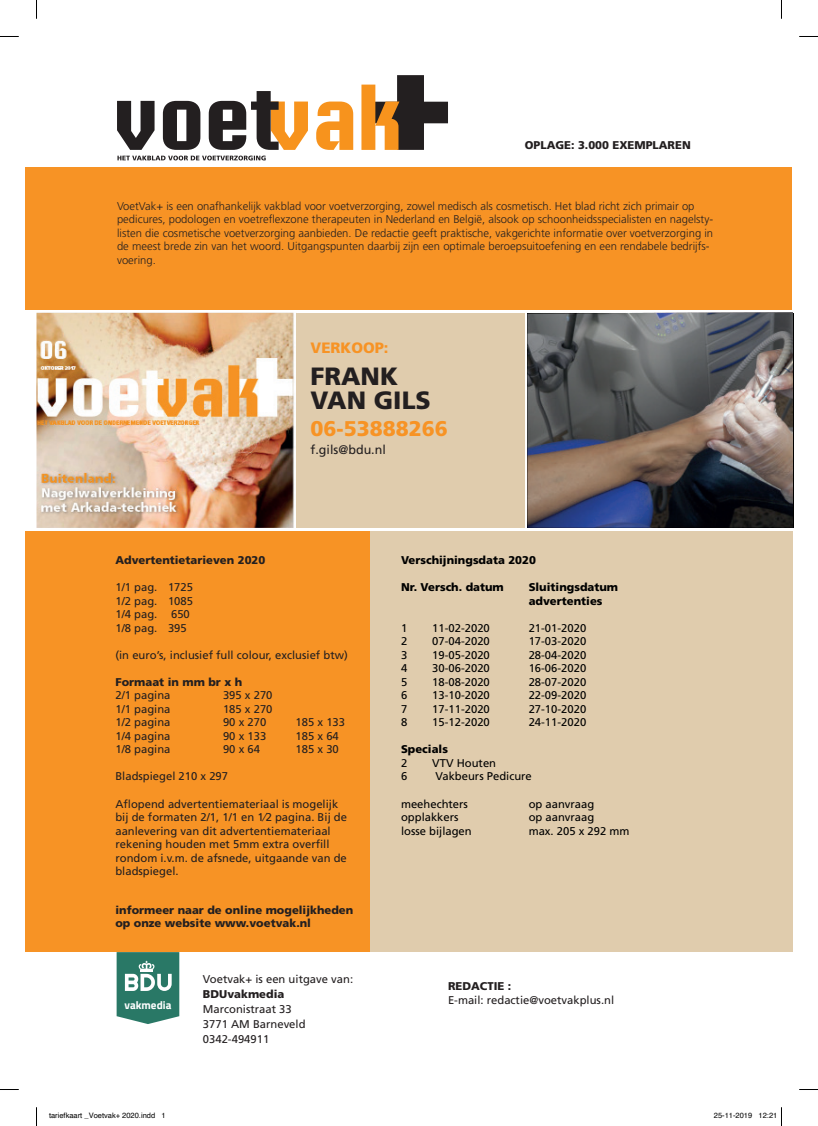
<style>
.page{position:relative;width:818px;height:1126px;background:#fff}
.page>*{position:absolute;margin:0;border:0;box-sizing:border-box;transform-origin:0 0}
.t1{font:900 25px/23.8px "Frutiger LT Std";color:#231f20}
.t2{font:900 21.25px "Frutiger LT Std";color:#f79325}
.t3{font:900 15px "Frutiger LT Std";color:#f79325}
.t4{font:12.5px "Frutiger LT Std";color:#231f20}
.t5{font:11.25px/13.5px "Frutiger LT Std";color:#231f20}
.t6{font:300 11.25px/13.5px "Frutiger LT Std";color:#231f20}
.t7{font:11.25px "Frutiger LT Std";color:#000}
.t8{font:900 11.25px/13.5px "Frutiger LT Std";color:#231f20}
.t9{font:900 11.25px/13.5px "Frutiger LT Std";color:#000}
.t10{font:700 11.12px "Titillium Web";color:#fff}
.t11{font:7.5px "Helvetica";color:#000}
</style>
<div class="page">
<div style="left:26px;top:168px;width:765px;height:142px;background:#f79325"></div>
<div style="left:370px;top:531px;width:421px;height:420px;background:#e0ccad"></div>
<div style="left:26px;top:531px;width:344px;height:420px;background:#f79325"></div>
<svg style="left:116px;top:952px;width:63px;height:71px;background:#4e8f81"></svg>
<div style="left:296px;top:313px;width:228px;height:214px;background:#e0ccad"></div>
<img style="left:36px;top:313px;width:261px;height:215px">
<img style="left:527px;top:313px;width:264px;height:214px">
<svg style="left:117px;top:75px;width:330px;height:85px"></svg>
<svg style="left:0;top:36px;width:19px;height:1px"></svg>
<svg style="left:799px;top:36px;width:18px;height:1px"></svg>
<svg style="left:0;top:1089px;width:19px;height:1px"></svg>
<svg style="left:799px;top:1089px;width:18px;height:1px"></svg>
<svg style="left:36px;top:0;width:1px;height:19px"></svg>
<svg style="left:36px;top:1107px;width:1px;height:18px"></svg>
<p class="t8" style="left:524px;top:138px;width:167px">OPLAGE: 3.000 EXEMPLAREN</p>
<p class="t6" style="left:117px;top:199px;width:597px">VoetVak+ is een onafhankelijk vakblad voor voetverzorging, zowel medisch als cosmetisch. Het blad richt zich primair op pedicures, podologen en voetreflexzone therapeuten in Nederland en België, alsook op schoonheidsspecialisten en nagelsty&shy;listen die cosmetische voetverzorging aanbieden. De redactie geeft praktische, vakgerichte informatie over voetverzorging in de meest brede zin van het woord. Uitgangspunten daarbij zijn een optimale beroepsuitoefening en een rendabele bedrijfs&shy;voering.</p>
<h3 class="t3" style="left:310px;top:338px;width:79px">VERKOOP:</h3>
<h1 class="t1" style="left:310px;top:364px;width:122px">FRANK<br>VAN GILS</h1>
<h2 class="t2" style="left:310px;top:416px;width:139px">06-53888266</h2>
<p class="t4" style="left:310px;top:442px;width:77px">f.gils@bdu.nl</p>
<p class="t8" style="left:115px;top:553px;width:151px">Advertentietarieven 2020</p>
<p class="t5" style="left:115px;top:580px;width:79px">1/1 pag. 1725<br>1/2 pag. 1085<br>1/4 pag. 650<br>1/8 pag. 395</p>
<p class="t5" style="left:115px;top:648px;width:234px">(in euro’s, inclusief full colour, exclusief btw)</p>
<p class="t8" style="left:115px;top:675px;width:128px">Formaat in mm br x h</p>
<p class="t5" style="left:115px;top:688px;width:57px">2/1 pagina</p>
<p class="t5" style="left:223px;top:688px;width:51px">395 x 270</p>
<p class="t5" style="left:115px;top:702px;width:57px">1/1 pagina</p>
<p class="t5" style="left:223px;top:702px;width:51px">185 x 270</p>
<p class="t5" style="left:115px;top:715px;width:57px">1/2 pagina</p>
<p class="t5" style="left:223px;top:715px;width:45px">90 x 270</p>
<p class="t5" style="left:295px;top:715px;width:51px">185 x 133</p>
<p class="t5" style="left:115px;top:729px;width:57px">1/4 pagina</p>
<p class="t5" style="left:223px;top:729px;width:45px">90 x 133</p>
<p class="t5" style="left:295px;top:729px;width:45px">185 x 64</p>
<p class="t5" style="left:115px;top:742px;width:57px">1/8 pagina</p>
<p class="t5" style="left:223px;top:742px;width:38px">90 x 64</p>
<p class="t5" style="left:295px;top:742px;width:45px">185 x 30</p>
<p class="t5" style="left:115px;top:769px;width:114px">Bladspiegel 210 x 297</p>
<p class="t5" style="left:115px;top:796px;width:233px">Aflopend advertentiemateriaal is mogelijk bij de formaten 2/1, 1/1 en 1⁄2 pagina. Bij de aanlevering van dit advertentiemateriaal rekening houden met 5mm extra overfill rondom i.v.m. de afsnede, uitgaande van de bladspiegel.</p>
<p class="t8" style="left:115px;top:902px;width:239px">informeer naar de online mogelijkheden op onze website www.voetvak.nl</p>
<p class="t10" style="left:124px;top:996px;width:48px">vakmedia</p>
<p class="t5" style="left:203px;top:972px;width:152px">Voetvak+ is een uitgave van:</p>
<p class="t8" style="left:203px;top:987px;width:83px">BDUvakmedia</p>
<p class="t5" style="left:203px;top:1001px;width:104px;line-height:15px">Marconistraat 33<br>3771 AM Barneveld<br>0342-494911</p>
<p class="t9" style="left:401px;top:553px;width:136px">Verschijningsdata 2020</p>
<p class="t9" style="left:401px;top:580px;width:104px">Nr. Versch. datum</p>
<p class="t9" style="left:528px;top:580px;width:91px">Sluitingsdatum advertenties</p>
<p class="t7" style="left:401px;top:621px;width:8px">1</p>
<p class="t7" style="left:432px;top:621px;width:59px">11-02-2020</p>
<p class="t7" style="left:528px;top:621px;width:59px">21-01-2020</p>
<p class="t7" style="left:401px;top:634px;width:8px">2</p>
<p class="t7" style="left:432px;top:634px;width:59px">07-04-2020</p>
<p class="t7" style="left:528px;top:634px;width:59px">17-03-2020</p>
<p class="t7" style="left:401px;top:648px;width:8px">3</p>
<p class="t7" style="left:432px;top:648px;width:59px">19-05-2020</p>
<p class="t7" style="left:528px;top:648px;width:59px">28-04-2020</p>
<p class="t7" style="left:401px;top:661px;width:8px">4</p>
<p class="t7" style="left:432px;top:661px;width:59px">30-06-2020</p>
<p class="t7" style="left:528px;top:661px;width:59px">16-06-2020</p>
<p class="t7" style="left:401px;top:675px;width:8px">5</p>
<p class="t7" style="left:432px;top:675px;width:59px">18-08-2020</p>
<p class="t7" style="left:528px;top:675px;width:59px">28-07-2020</p>
<p class="t7" style="left:401px;top:688px;width:8px">6</p>
<p class="t7" style="left:432px;top:688px;width:59px">13-10-2020</p>
<p class="t7" style="left:528px;top:688px;width:59px">22-09-2020</p>
<p class="t7" style="left:401px;top:702px;width:8px">7</p>
<p class="t7" style="left:432px;top:702px;width:59px">17-11-2020</p>
<p class="t7" style="left:528px;top:702px;width:59px">27-10-2020</p>
<p class="t7" style="left:401px;top:715px;width:8px">8</p>
<p class="t7" style="left:432px;top:715px;width:59px">15-12-2020</p>
<p class="t7" style="left:528px;top:715px;width:59px">24-11-2020</p>
<p class="t9" style="left:401px;top:742px;width:48px">Specials</p>
<p class="t7" style="left:401px;top:756px;width:8px">2</p>
<p class="t7" style="left:432px;top:756px;width:65px">VTV Houten</p>
<p class="t7" style="left:401px;top:769px;width:8px">6</p>
<p class="t7" style="left:435px;top:769px;width:98px">Vakbeurs Pedicure</p>
<p class="t7" style="left:401px;top:796px;width:68px">meehechters</p>
<p class="t7" style="left:528px;top:796px;width:67px">op aanvraag</p>
<p class="t7" style="left:401px;top:810px;width:59px">opplakkers</p>
<p class="t7" style="left:528px;top:810px;width:67px">op aanvraag</p>
<p class="t7" style="left:401px;top:823px;width:72px">losse bijlagen</p>
<p class="t7" style="left:528px;top:823px;width:102px">max. 205 x 292 mm</p>
<p class="t8" style="left:447px;top:979px;width:65px">REDACTIE :</p>
<p class="t5" style="left:447px;top:992px;width:167px">E-mail: redactie@voetvakplus.nl</p>
<p class="t11" style="left:49px;top:1109px;width:118px">tariefkaart _Voetvak+ 2020.indd 1</p>
<p class="t11" style="left:713px;top:1109px;width:65px">25-11-2019 12:21</p>
</div>
